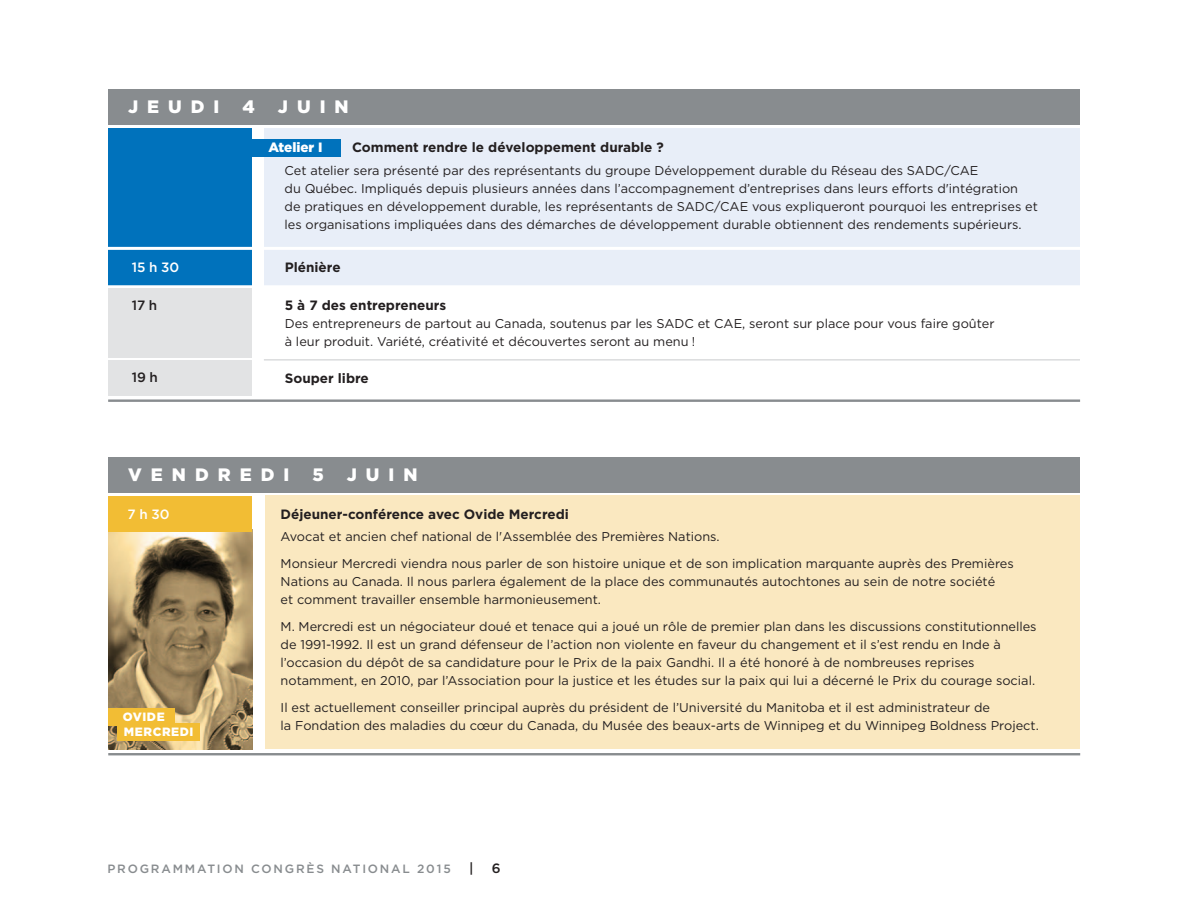
<style>
.page{position:relative;width:1188px;height:918px;background:#fff}
.page>*{position:absolute;margin:0;border:0;box-sizing:border-box;transform-origin:0 0}
.t1{font:900 18px "Gotham HTF";letter-spacing:.5em;color:#fff}
.t2{font:700 13.5px "Gotham HTF";color:#231f20}
.t3{font:500 13.5px "Gotham";color:#fff}
.t4{font:900 13.5px "Gotham HTF";color:#fff}
.t5{font:500 13.5px "Gotham";color:#231f20}
.t6{font:500 13.5px "Gotham HTF";color:#231f20}
.t7{font:12.75px/18px "Gotham HTF";color:#231f20}
.t8{font:500 12px "Gotham HTF";letter-spacing:.15em;color:#888c8f}
.t9{font:900 12px/15.1px "Gotham HTF";letter-spacing:.05em;color:#fff}
</style>
<div class="page">
<div style="left:108px;top:89px;width:972px;height:36px;background:#888c8f"></div>
<div style="left:108px;top:128px;width:144px;height:159px;background:#0072bc"></div>
<div style="left:264px;top:128px;width:815px;height:159px;background:#e8eef8"></div>
<hr style="left:108px;top:399px;width:972px;height:3px;background:#888c8f">
<div style="left:244px;top:139px;width:97px;height:18px;background:#0072bc"></div>
<hr style="left:107px;top:247px;width:975px;height:3px;background:#fff">
<hr style="left:107px;top:285px;width:975px;height:3px;background:#fff">
<img style="left:108px;top:532px;width:144px;height:217px">
<hr style="left:108px;top:753px;width:972px;height:2px;background:#888c8f">
<div style="left:108px;top:457px;width:972px;height:36px;background:#888c8f"></div>
<div style="left:108px;top:496px;width:144px;height:36px;background:#f2bd34"></div>
<div style="left:266px;top:496px;width:814px;height:253px;background:#fae8c0"></div>
<div style="left:108px;top:708px;width:67px;height:18px;background:#f2bd34"></div>
<div style="left:117px;top:723px;width:83px;height:18px;background:#f2bd34"></div>
<div style="left:108px;top:360px;width:144px;height:36px;background:#e2e3e4"></div>
<div style="left:108px;top:288px;width:144px;height:69px;background:#e2e3e4"></div>
<hr style="left:264px;top:360px;width:816px;height:1px;background:#c8cbcc">
<h1 class="t1" style="left:128px;top:96px;width:93px">JEUDI</h1>
<h1 class="t1" style="left:243px;top:96px;width:14px">4</h1>
<h1 class="t1" style="left:278px;top:96px;width:72px">JUIN</h1>
<p class="t2" style="left:352px;top:143px;width:313px">Comment rendre le développement durable ?</p>
<p class="t7" style="left:285px;top:162px;width:755px">Cet atelier sera présenté par des représentants du groupe Développement durable du Réseau des SADC/CAE<br>du Québec. Impliqués depuis plusieurs années dans l’accompagnement d’entreprises dans leurs efforts d'intégration<br>de pratiques en développement durable, les représentants de SADC/CAE vous expliqueront pourquoi les entreprises et les organisations impliquées dans des démarches de développement durable obtiennent des rendements supérieurs.</p>
<p class="t4" style="left:268px;top:140px;width:56px">Atelier I</p>
<p class="t3" style="left:132px;top:259px;width:49px">15 h 30</p>
<p class="t2" style="left:285px;top:262px;width:57px">Plénière</p>
<p class="t5" style="left:132px;top:297px;width:27px">17 h</p>
<p class="t2" style="left:285px;top:300px;width:163px">5 à 7 des entrepreneurs</p>
<p class="t7" style="left:285px;top:315px;width:711px">Des entrepreneurs de partout au Canada, soutenus par les SADC et CAE, seront sur place pour vous faire goûter à leur produit. Variété, créativité et découvertes seront au menu !</p>
<p class="t5" style="left:132px;top:370px;width:28px">19 h</p>
<p class="t2" style="left:285px;top:373px;width:86px">Souper libre</p>
<h1 class="t1" style="left:128px;top:464px;width:163px">VENDREDI</h1>
<h1 class="t1" style="left:312px;top:464px;width:13px">5</h1>
<h1 class="t1" style="left:347px;top:464px;width:72px">JUIN</h1>
<p class="t3" style="left:128px;top:506px;width:43px">7h30</p>
<p class="t2" style="left:281px;top:509px;width:290px">Déjeuner-conférence avec Ovide Mercredi</p>
<p class="t7" style="left:281px;top:524px;width:735px;line-height:27px">Avocat et ancien chef national de l'Assemblée des Premières Nations.<br>Monsieur Mercredi viendra nous parler de son histoire unique et de son implication marquante auprès des Premières</p>
<p class="t7" style="left:281px;top:573px;width:716px">Nations au Canada. Il nous parlera également de la place des communautés autochtones au sein de notre société et comment travailler ensemble harmonieusement.</p>
<p class="t7" style="left:281px;top:618px;width:758px">M. Mercredi est un négociateur doué et tenace qui a joué un rôle de premier plan dans les discussions constitutionnelles de 1991-1992. Il est un grand défenseur de l’action non violente en faveur du changement et il s’est rendu en Inde à l’occasion du dépôt de sa candidature pour le Prix de la paix Gandhi. Il a été honoré à de nombreuses reprises notamment, en 2010, par l’Association pour la justice et les études sur la paix qui lui a décerné le Prix du courage social.</p>
<p class="t7" style="left:281px;top:699px;width:760px">Il est actuellement conseiller principal auprès du président de l’Université du Manitoba et il est administrateur de<br>la Fondation des maladies du cœur du Canada, du Musée des beaux-arts de Winnipeg et du Winnipeg Boldness Project.</p>
<p class="t9" style="left:123px;top:709px;width:72px">OVIDE<br>MERCREDI</p>
<p class="t8" style="left:107px;top:865px;width:345px">PROGRAMMATION CONGRÈS NATIONAL 2015</p>
<p class="t6" style="left:469px;top:864px;width:6px">|</p>
<p class="t6" style="left:492px;top:864px;width:10px">6</p>
</div>
